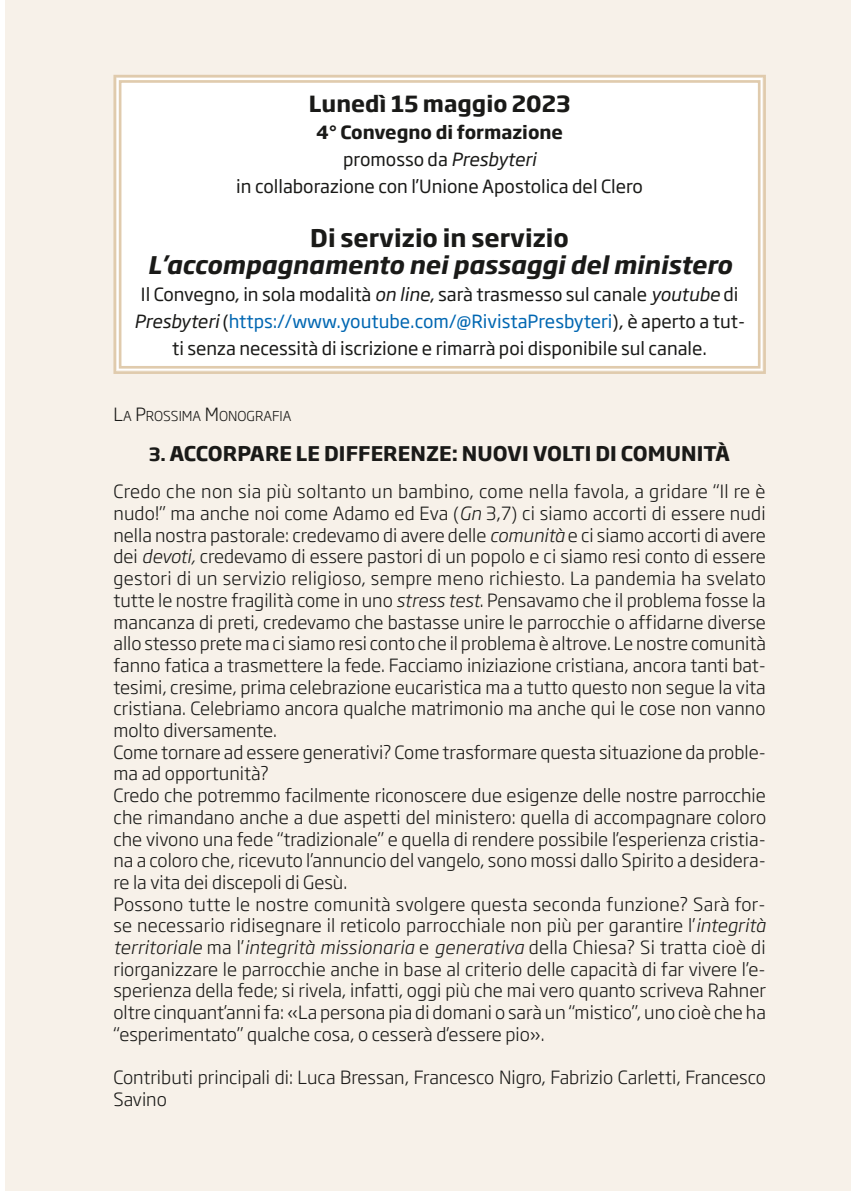
<style>
.page{position:relative;width:851px;height:1191px;background:#fff}
.page>*{position:absolute;margin:0;border:0;box-sizing:border-box;transform-origin:0 0}
.t1{font:italic 700 24px "Soho Gothic Pro";color:#1a1a18}
.t2{font:700 24px "Soho Gothic Pro";color:#1a1a18}
.t3{font:700 22px "Soho Gothic Pro";color:#1a1a18}
.t4{font:700 20px "Soho Gothic Pro";letter-spacing:.005em;color:#1a1a18}
.t5{font:300 18px/21.6px "Soho Gothic Pro";color:#1a1a18}
.t6{font:18px/27px "Soho Gothic Pro";color:#1a1a18;text-align:center}
.t7{font:300 13.6px "Soho Gothic Pro";color:#1a1a18}
.s1{font-weight:700}
.s2{font-style:italic}
.s3{color:#0067b2}
.s4{font-size:18px}
</style>
<div class="page">
<div style="left:6px;top:0;width:844px;height:1191px;background:#f7f1e9"></div>
<div style="left:113px;top:74px;width:653px;height:300px;background:#fff"></div>
<div style="left:119px;top:80px;width:641px;height:288px;border:3px solid #e0cbad"></div>
<p class="t3" style="left:309px;top:86px;width:263px">Lunedì 15 maggio 2023</p>
<p class="t6" style="left:236px;top:117px;width:408px"><span class="s1">4° Convegno di formazione<br></span>promosso da <span class="s2">Presbyteri<br></span>in collaborazione con l’Unione Apostolica del Clero</p>
<h1 class="t2" style="left:310px;top:218px;width:260px">Di servizio in servizio</h1>
<h1 class="t1" style="left:147px;top:246px;width:586px">L’accompagnamento nei passaggi del ministero</h1>
<p class="t6" style="left:134px;top:279px;width:612px">Il Convegno, in sola modalità <span class="s2">on line</span>, sarà trasmesso sul canale <span class="s2">youtube</span> di<br><span class="s2">Presbyteri</span> (<span class="s3">https://www.youtube.com/@RivistaPresbyteri</span>), è aperto a tut&shy;ti senza necessità di iscrizione e rimarrà poi disponibile sul canale.</p>
<p class="t7" style="left:113px;top:405px;width:179px"><span class="s4">L</span>A <span class="s4">P</span>ROSSIMA <span class="s4">M</span> ONOGRAFIA</p>
<p class="t4" style="left:149px;top:437px;width:582px"><span class="s4">3.</span> ACCORPARE LE DIFFERENZE: NUOVI VOLTI DI COMUNITÀ</p>
<p class="t5" style="left:113px;top:480px;width:654px">Credo che non sia più soltanto un bambino, come nella favola, a gridare “Il re è nudo!” ma anche noi come Adamo ed Eva (<span class="s2">Gn</span> 3,7) ci siamo accorti di essere nudi nella nostra pastorale: credevamo di avere delle <span class="s2">comunità</span> e ci siamo accorti di avere dei <span class="s2">devoti,</span> credevamo di essere pastori di un popolo e ci siamo resi conto di essere gestori di un servizio religioso, sempre meno richiesto. La pandemia ha svelato tutte le nostre fragilità come in uno <span class="s2">stress test</span>. Pensavamo che il problema fosse la mancanza di preti, credevamo che bastasse unire le parrocchie o affidarne diverse allo stesso prete ma ci siamo resi conto che il problema è altrove. Le nostre comunità fanno fatica a trasmettere la fede. Facciamo iniziazione cristiana, ancora tanti bat&shy;tesimi, cresime, prima celebrazione eucaristica ma a tutto questo non segue la vita cristiana. Celebriamo ancora qualche matrimonio ma anche qui le cose non vanno molto diversamente.<br>Come tornare ad essere generativi? Come trasformare questa situazione da proble&shy;ma ad opportunità?<br>Credo che potremmo facilmente riconoscere due esigenze delle nostre parrocchie che rimandano anche a due aspetti del ministero: quella di accompagnare coloro che vivono una fede “tradizionale” e quella di rendere possibile l’esperienza cristia&shy;na a coloro che, ricevuto l’annuncio del vangelo, sono mossi dallo Spirito a desidera&shy;re la vita dei discepoli di Gesù.<br>Possono tutte le nostre comunità svolgere questa seconda funzione? Sarà for&shy;se necessario ridisegnare il reticolo parrocchiale non più per garantire l’<span class="s2">integrità territoriale</span> ma l’<span class="s2">integrità missionaria</span> e <span class="s2">generativa</span> della Chiesa? Si tratta cioè di riorganizzare le parrocchie anche in base al criterio delle capacità di far vivere l’e&shy;sperienza della fede; si rivela, infatti, oggi più che mai vero quanto scriveva Rahner oltre cinquant’anni fa: «La persona pia di domani o sarà un “mistico”, uno cioè che ha “esperimentato” qualche cosa, o cesserà d’essere pio».</p>
<p class="t5" style="left:113px;top:1065px;width:654px">Contributi principali di: Luca Bressan, Francesco Nigro, Fabrizio Carletti, Francesco<br>Savino</p>
</div>
